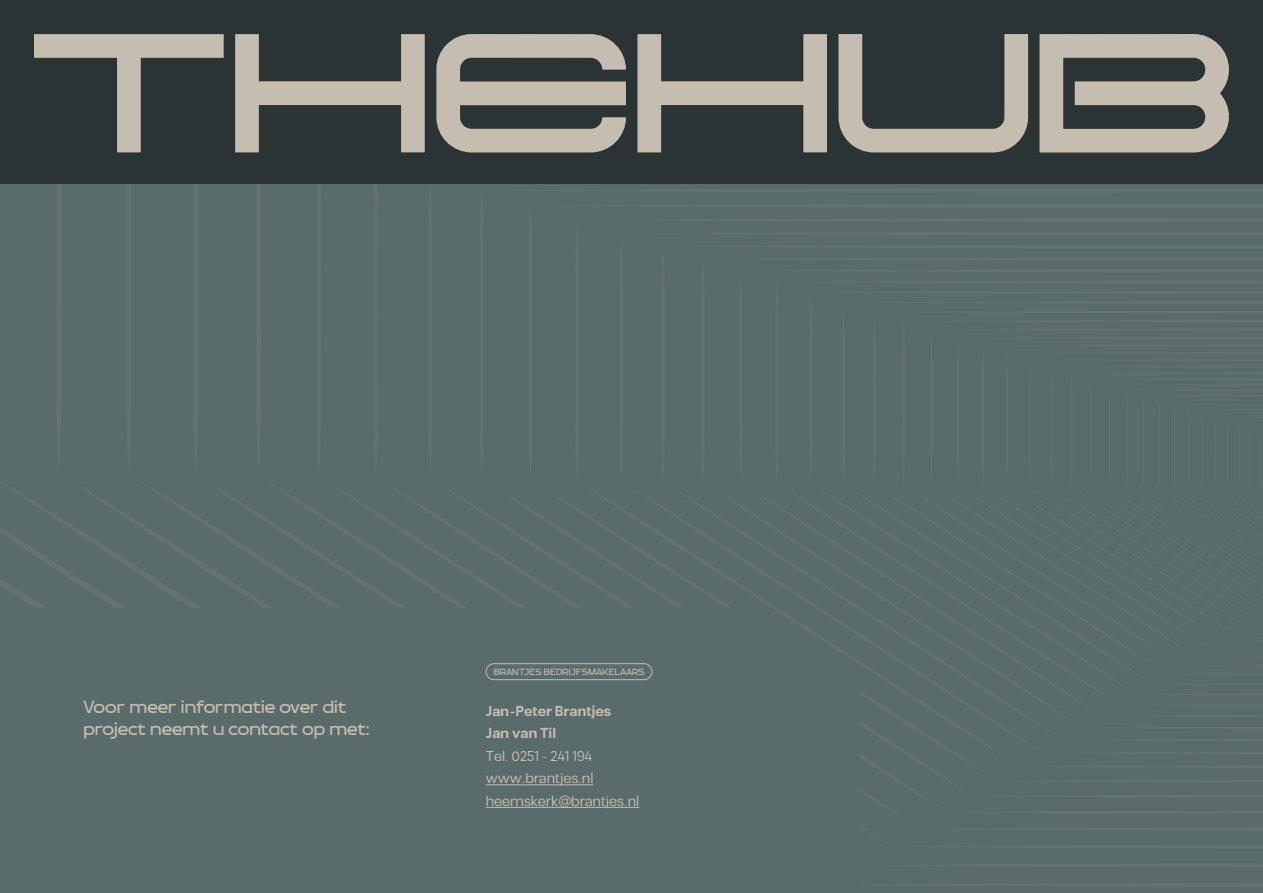
<style>
.page{position:relative;width:1263px;height:893px;background:#2b3434}
.page>*{position:absolute;margin:0;border:0;box-sizing:border-box;transform-origin:0 0}
.t1{font:18px/21.6px "Brinnan";color:#c5bdaf}
.t2{font:13.5px/22.5px "Somar Sans";color:#c5bdaf}
.t3{font:700 13.5px/22.5px "Somar Sans";color:#c5bdaf}
.t4{font:9.15px "Brinnan";letter-spacing:.02em;color:#c5bdaf}
</style>
<div class="page">
<div style="left:0;top:185px;width:1263px;height:708px;background:#5a6b6b"></div>
<svg style="left:34px;top:34px;width:190px;height:118px"></svg>
<svg style="left:235px;top:34px;width:190px;height:118px"></svg>
<svg style="left:637px;top:34px;width:190px;height:118px"></svg>
<svg style="left:838px;top:34px;width:190px;height:118px"></svg>
<svg style="left:436px;top:34px;width:190px;height:118px"></svg>
<svg style="left:1039px;top:34px;width:190px;height:119px"></svg>
<hr style="left:486px;top:784px;width:39px;height:1px;background:#c5bdaf">
<hr style="left:525px;top:784px;width:68px;height:1px;background:#c5bdaf">
<hr style="left:486px;top:807px;width:153px;height:1px;background:#c5bdaf">
<div style="left:486px;top:663px;width:166px;height:17px;border:1px solid #c5bdaf;border-radius:8px"></div>
<p class="t4" style="left:494px;top:667px;width:152px">BRANTJES BEDRIJFSMAKELAARS</p>
<p class="t1" style="left:83px;top:697px;width:288px">Voor meer informatie over dit project neemt u contact op met:</p>
<p class="t3" style="left:486px;top:699px;width:127px">Jan-Peter Brantjes<br>Jan van Til</p>
<p class="t2" style="left:486px;top:745px;width:155px">Tel. 0251 - 241 194 www.brantjes.nl heemskerk@brantjes.nl</p>
</div>
